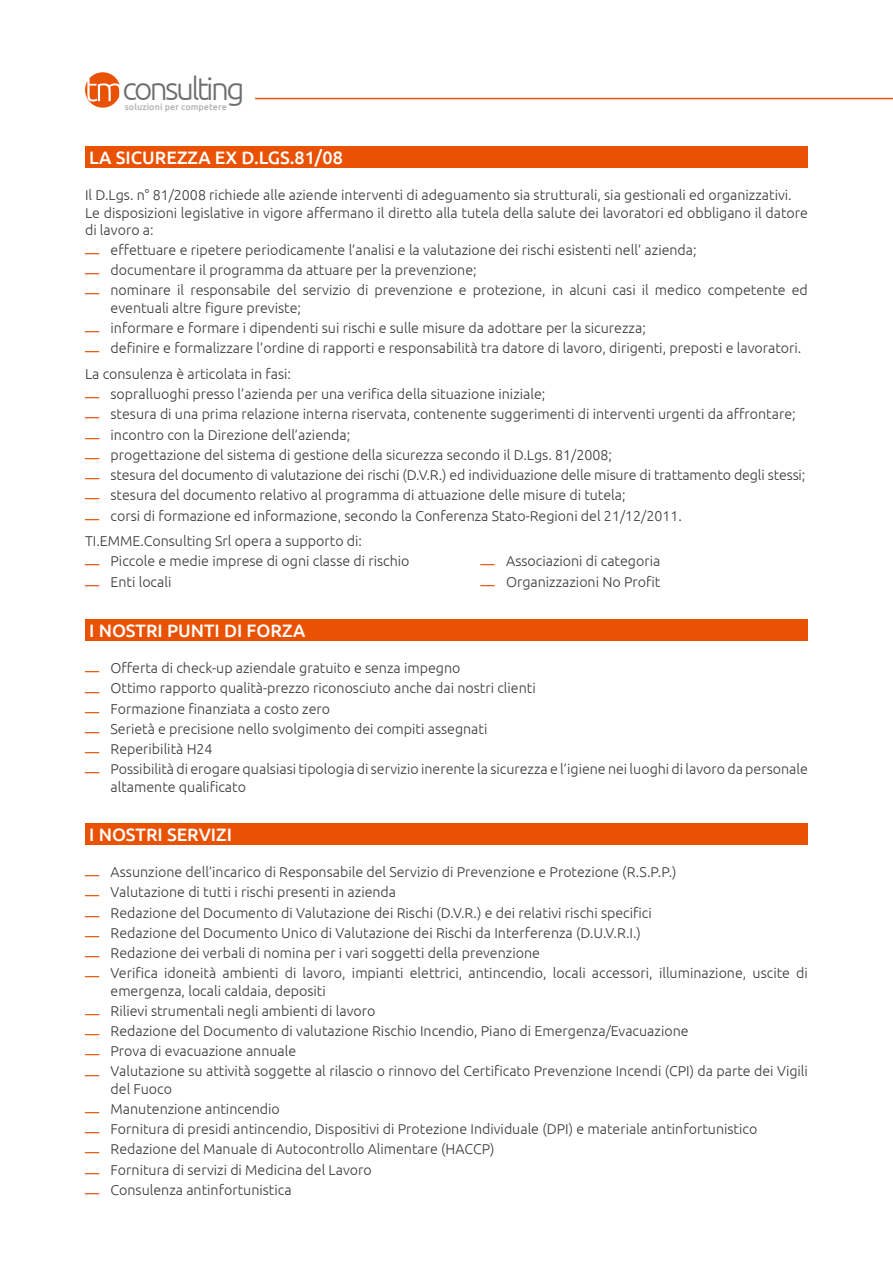
<style>
.page{position:relative;width:893px;height:1263px;background:#fff}
.page>*{position:absolute;margin:0;border:0;box-sizing:border-box;transform-origin:0 0}
.t1{font:300 31.65px "Ubuntu";letter-spacing:-.085em;color:#6e6e6e}
.t2{font:500 18px "Ubuntu";color:#fff}
.t3{font:300 14.25px/17.2px "Ubuntu";color:#3a3a39}
.t4{font:500 8.85px "Ubuntu";letter-spacing:.01em;color:#b1b2b3}
.s1{font-weight:400;color:#e95103}
</style>
<div class="page">
<div style="left:85px;top:147px;width:723px;height:21px;background:#e95103"></div>
<div style="left:85px;top:620px;width:723px;height:21px;background:#e95103"></div>
<svg style="left:85px;top:72px;width:35px;height:36px"></svg>
<hr style="left:255px;top:98px;width:638px;height:1px;background:#e95103">
<div style="left:85px;top:824px;width:723px;height:21px;background:#e95103"></div>
<h1 class="t1" style="left:122px;top:70px;width:124px">consulting</h1>
<p class="t4" style="left:125px;top:102px;width:104px">soluzioni per competere</p>
<p class="t2" style="left:89px;top:147px;width:255px">LA SICUREZZA EX D.LGS.81/08</p>
<p class="t3" style="left:85px;top:186px;width:724px">Il D.Lgs. n° 81/2008 richiede alle aziende interventi di adeguamento sia strutturali, sia gestionali ed organizzativi.<br>Le disposizioni legislative in vigore affermano il diretto alla tutela della salute dei lavoratori ed obbligano il datore di lavoro a:</p>
<p class="t3" style="left:85px;top:241px;width:613px"><span class="s1">—</span> effettuare e ripetere periodicamente l’analisi e la valutazione dei rischi esistenti nell’ azienda;</p>
<p class="t3" style="left:85px;top:261px;width:393px"><span class="s1">—</span> documentare il programma da attuare per la prevenzione;</p>
<p class="t3" style="left:111px;top:281px;width:699px;text-indent:-26px"><span class="s1">—</span> nominare il responsabile del servizio di prevenzione e protezione, in alcuni casi il medico competente ed eventuali altre figure previste;</p>
<p class="t3" style="left:85px;top:319px;width:562px"><span class="s1">—</span> informare e formare i dipendenti sui rischi e sulle misure da adottare per la sicurezza;</p>
<p class="t3" style="left:85px;top:335px;width:718px;line-height:25.8px"><span class="s1">—</span> definire e formalizzare l’ordine di rapporti e responsabilità tra datore di lavoro, dirigenti, preposti e lavoratori.<br>La consulenza è articolata in fasi:</p>
<p class="t3" style="left:85px;top:385px;width:462px"><span class="s1">—</span> sopralluoghi presso l’azienda per una verifica della situazione iniziale;</p>
<p class="t3" style="left:85px;top:405px;width:712px"><span class="s1">—</span> stesura di una prima relazione interna riservata, contenente suggerimenti di interventi urgenti da affrontare;</p>
<p class="t3" style="left:85px;top:426px;width:267px"><span class="s1">—</span> incontro con la Direzione dell’azienda;</p>
<p class="t3" style="left:85px;top:446px;width:528px"><span class="s1">—</span> progettazione del sistema di gestione della sicurezza secondo il D.Lgs. 81/2008;</p>
<p class="t3" style="left:85px;top:466px;width:722px"><span class="s1">—</span> stesura del documento di valutazione dei rischi (D.V.R.) ed individuazione delle misure di trattamento degli stessi;</p>
<p class="t3" style="left:85px;top:486px;width:542px"><span class="s1">—</span> stesura del documento relativo al programma di attuazione delle misure di tutela;</p>
<p class="t3" style="left:85px;top:502px;width:598px;line-height:25.8px"><span class="s1">—</span> corsi di formazione ed informazione, secondo la Conferenza Stato-Regioni del 21/12/2011.<br>TI.EMME.Consulting Srl opera a supporto di:</p>
<p class="t3" style="left:85px;top:552px;width:326px"><span class="s1">—</span> Piccole e medie imprese di ogni classe di rischio</p>
<p class="t3" style="left:85px;top:573px;width:88px"><span class="s1">—</span> Enti locali</p>
<p class="t3" style="left:480px;top:552px;width:181px"><span class="s1">—</span> Associazioni di categoria</p>
<p class="t3" style="left:480px;top:573px;width:181px"><span class="s1">—</span> Organizzazioni No Profit</p>
<p class="t2" style="left:89px;top:620px;width:218px">I NOSTRI PUNTI DI FORZA</p>
<p class="t3" style="left:85px;top:659px;width:377px"><span class="s1">—</span> Offerta di check-up aziendale gratuito e senza impegno</p>
<p class="t3" style="left:85px;top:679px;width:452px"><span class="s1">—</span> Ottimo rapporto qualità-prezzo riconosciuto anche dai nostri clienti</p>
<p class="t3" style="left:85px;top:700px;width:247px"><span class="s1">—</span> Formazione finanziata a costo zero</p>
<p class="t3" style="left:85px;top:720px;width:404px"><span class="s1">—</span> Serietà e precisione nello svolgimento dei compiti assegnati</p>
<p class="t3" style="left:85px;top:740px;width:129px"><span class="s1">—</span> Reperibilità H24</p>
<p class="t3" style="left:111px;top:760px;width:699px;text-indent:-26px"><span class="s1">—</span> Possibilità di erogare qualsiasi tipologia di servizio inerente la sicurezza e l’igiene nei luoghi di lavoro da personale altamente qualificato</p>
<p class="t2" style="left:89px;top:823px;width:144px">I NOSTRI SERVIZI</p>
<p class="t3" style="left:85px;top:863px;width:593px"><span class="s1">—</span> Assunzione dell’incarico di Responsabile del Servizio di Prevenzione e Protezione (R.S.P.P.)</p>
<p class="t3" style="left:85px;top:883px;width:313px"><span class="s1">—</span> Valutazione di tutti i rischi presenti in azienda</p>
<p class="t3" style="left:85px;top:904px;width:568px"><span class="s1">—</span> Redazione del Documento di Valutazione dei Rischi (D.V.R.) e dei relativi rischi specifici</p>
<p class="t3" style="left:85px;top:924px;width:557px"><span class="s1">—</span> Redazione del Documento Unico di Valutazione dei Rischi da Interferenza (D.U.V.R.I.)</p>
<p class="t3" style="left:85px;top:944px;width:456px"><span class="s1">—</span> Redazione dei verbali di nomina per i vari soggetti della prevenzione</p>
<p class="t3" style="left:111px;top:964px;width:699px;text-indent:-26px"><span class="s1">—</span> Verifica idoneità ambienti di lavoro, impianti elettrici, antincendio, locali accessori, illuminazione, uscite di emergenza, locali caldaia, depositi</p>
<p class="t3" style="left:85px;top:1002px;width:292px"><span class="s1">—</span> Rilievi strumentali negli ambienti di lavoro</p>
<p class="t3" style="left:85px;top:1022px;width:605px"><span class="s1">—</span> Redazione del Documento di valutazione Rischio Incendio, Piano di Emergenza/Evacuazione</p>
<p class="t3" style="left:85px;top:1042px;width:213px"><span class="s1">—</span> Prova di evacuazione annuale</p>
<p class="t3" style="left:111px;top:1062px;width:699px;text-indent:-26px"><span class="s1">—</span> Valutazione su attività soggette al rilascio o rinnovo del Certificato Prevenzione Incendi (CPI) da parte dei Vigili del Fuoco</p>
<p class="t3" style="left:85px;top:1100px;width:196px"><span class="s1">—</span> Manutenzione antincendio</p>
<p class="t3" style="left:85px;top:1120px;width:674px"><span class="s1">—</span> Fornitura di presidi antincendio, Dispositivi di Protezione Individuale (DPI) e materiale antinfortunistico</p>
<p class="t3" style="left:85px;top:1140px;width:411px"><span class="s1">—</span> Redazione del Manuale di Autocontrollo Alimentare (HACCP)</p>
<p class="t3" style="left:85px;top:1160px;width:288px"><span class="s1">—</span> Fornitura di servizi di Medicina del Lavoro</p>
<p class="t3" style="left:85px;top:1181px;width:208px"><span class="s1">—</span> Consulenza antinfortunistica</p>
</div>
